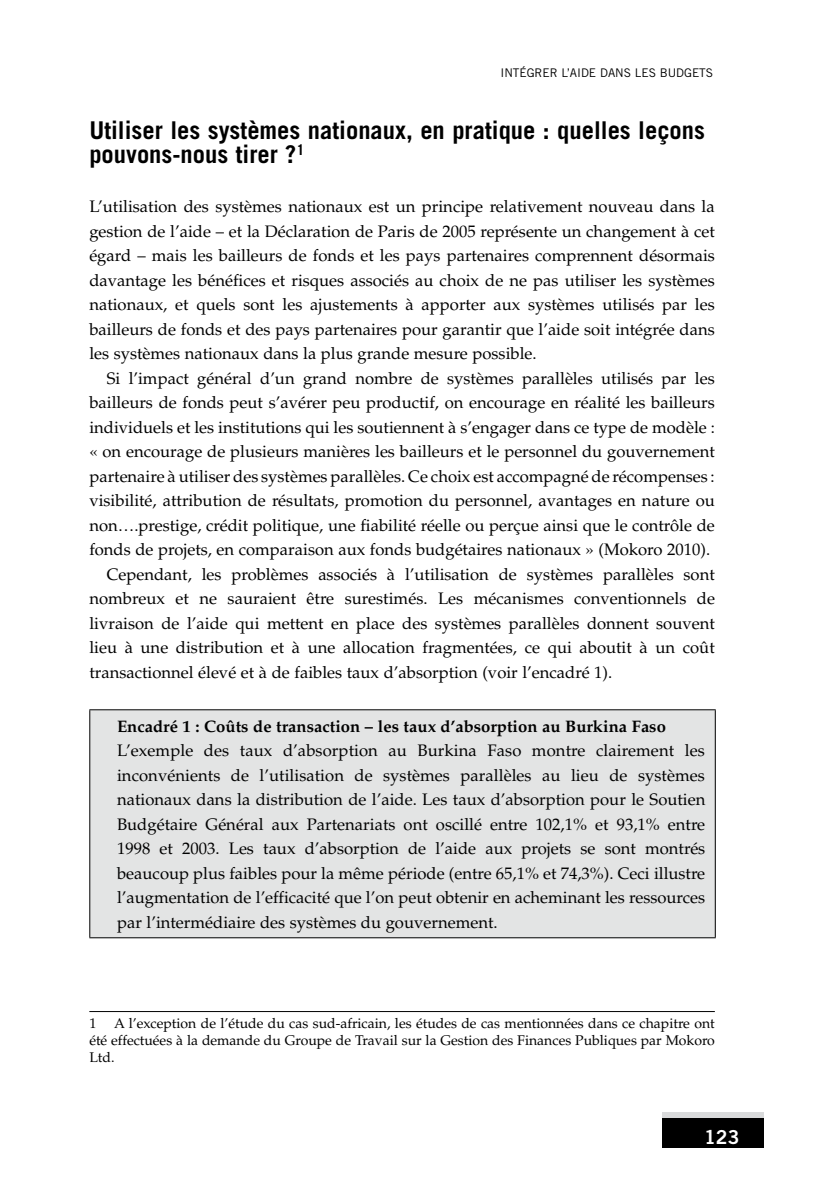
<style>
.page{position:relative;width:834px;height:1191px;background:#fff}
.page>*{position:absolute;margin:0;border:0;box-sizing:border-box;transform-origin:0 0}
.t1{font:700 24.5px/24.5px "Trade Gothic";color:#000}
.t2{font:19.25px "Trade Gothic Bold Two";color:#fff}
.t3{font:16.62px/24.5px "Palatino LT Std";color:#000;text-align:justify}
.t4{font:700 16.62px "Palatino LT Std";color:#000}
.t5{font:14px/16.8px "Palatino LT Std";color:#000;text-align:justify}
.t6{font:11.9px "Trade Gothic LT Std";letter-spacing:-.005em;color:#000}
</style>
<div class="page">
<div style="left:662px;top:1111px;width:101px;height:36px;background:#d9dadb"></div>
<div style="left:662px;top:1118px;width:101px;height:29px;background:#000"></div>
<div style="left:90px;top:710px;width:625px;height:227px;background:#e3e4e4"></div>
<hr style="left:89px;top:709px;width:626px;height:1px;background:#000">
<hr style="left:89px;top:710px;width:1px;height:227px;background:#000">
<hr style="left:714px;top:710px;width:1px;height:227px;background:#000">
<hr style="left:89px;top:937px;width:626px;height:1px;background:#000">
<hr style="left:89px;top:1011px;width:625px;height:1px;background:#000">
<p class="t6" style="left:500px;top:65px;width:214px">I NTÉGRER L’AIDE DANS LES BUDGETS</p>
<h1 class="t1" style="left:89px;top:117px;width:617px">Utiliser les systèmes nationaux, en pratique : quelles leçons pouvons-nous tirer ?<sup>1</sup></h1>
<p class="t3" style="left:89px;top:194px;width:627px">L’utilisation des systèmes nationaux est un principe relativement nouveau dans la gestion de l’aide – et la Déclaration de Paris de 2005 représente un changement à cet égard – mais les bailleurs de fonds et les pays partenaires comprennent désormais davantage les bénéfices et risques associés au choix de ne pas utiliser les systèmes nationaux, et quels sont les ajustements à apporter aux systèmes utilisés par les bailleurs de fonds et des pays partenaires pour garantir que l’aide soit intégrée dans les systèmes nationaux dans la plus grande mesure possible.</p>
<p class="t3" style="left:107px;top:366px;width:609px">Si l’impact général d’un grand nombre de systèmes parallèles utilisés par les</p>
<p class="t3" style="left:89px;top:391px;width:627px">bailleurs de fonds peut s’avérer peu productif, on encourage en réalité les bailleurs</p>
<p class="t3" style="left:89px;top:415px;width:627px">individuels et les institutions qui les soutiennent à s’engager dans ce type de modèle :</p>
<p class="t3" style="left:89px;top:440px;width:627px">« on encourage de plusieurs manières les bailleurs et le personnel du gouvernement</p>
<p class="t3" style="left:89px;top:464px;width:626px">partenaire à utiliser des systèmes parallèles. Ce choix est accompagné de récompenses :</p>
<p class="t3" style="left:89px;top:489px;width:627px">visibilité, attribution de résultats, promotion du personnel, avantages en nature ou</p>
<p class="t3" style="left:89px;top:513px;width:627px">non….prestige, crédit politique, une fiabilité réelle ou perçue ainsi que le contrôle de</p>
<p class="t3" style="left:89px;top:538px;width:622px">fonds de projets, en comparaison aux fonds budgétaires nationaux » (Mokoro 2010).</p>
<p class="t3" style="left:107px;top:562px;width:609px">Cependant, les problèmes associés à l’utilisation de systèmes parallèles sont</p>
<p class="t3" style="left:89px;top:587px;width:627px">nombreux et ne sauraient être surestimés. Les mécanismes conventionnels de</p>
<p class="t3" style="left:89px;top:611px;width:627px">livraison de l’aide qui mettent en place des systèmes parallèles donnent souvent</p>
<p class="t3" style="left:89px;top:636px;width:626px">lieu à une distribution et à une allocation fragmentées, ce qui aboutit à un coût</p>
<p class="t3" style="left:89px;top:660px;width:524px">transactionnel élevé et à de faibles taux d’absorption (voir l’encadré 1).</p>
<p class="t4" style="left:117px;top:716px;width:550px">Encadré 1 : Coûts de transaction – les taux d’absorption au Burkina Faso</p>
<p class="t3" style="left:117px;top:738px;width:589px">L’exemple des taux d’absorption au Burkina Faso montre clairement les inconvénients de l’utilisation de systèmes parallèles au lieu de systèmes nationaux dans la distribution de l’aide. Les taux d’absorption pour le Soutien Budgétaire Général aux Partenariats ont oscillé entre 102,1% et 93,1% entre 1998 et 2003. Les taux d’absorption de l’aide aux projets se sont montrés beaucoup plus faibles pour la même période (entre 65,1% et 74,3%). Ceci illustre l’augmentation de l’efficacité que l’on peut obtenir en acheminant les ressources par l’intermédiaire des systèmes du gouvernement.</p>
<p class="t5" style="left:89px;top:1015px;width:627px;text-indent:25px">A l’exception de l’étude du cas sud-africain, les études de cas mentionnées dans ce chapitre ont été effectuées à la demande du Groupe de Travail sur la Gestion des Finances Publiques par Mokoro Ltd.</p>
<p class="t5" style="left:89px;top:1015px;width:8px">1</p>
<p class="t2" style="left:704px;top:1124px;width:37px">123</p>
</div>
